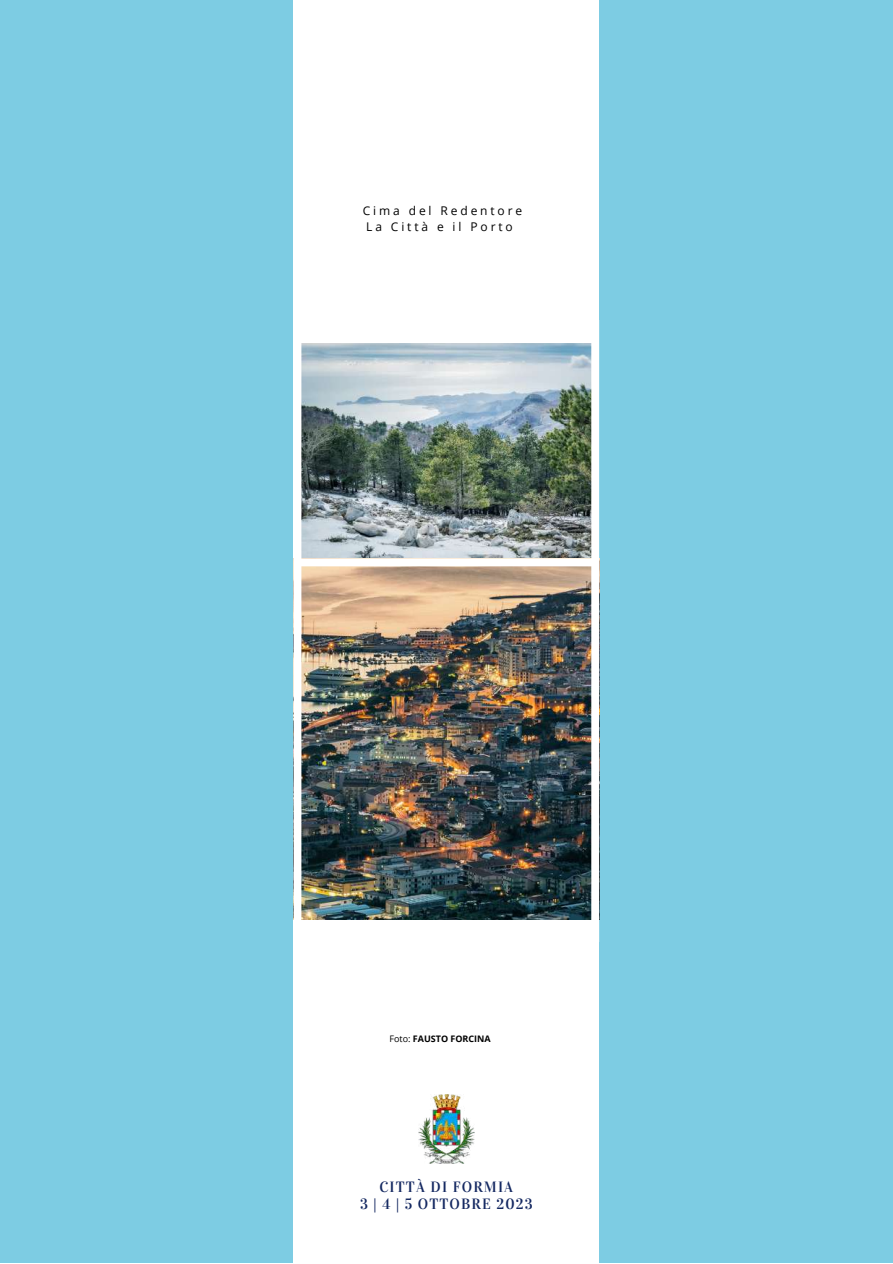
<style>
.page{position:relative;width:893px;height:1264px;background:#fff}
.page>*{position:absolute;margin:0;border:0;box-sizing:border-box;transform-origin:0 0}
.t1{font:14.85px/16.8px "Vidaloka";letter-spacing:.075em;color:#142861;text-align:center}
.t2{font:12px/16px "Open Sans";letter-spacing:.24em;color:#000}
.t3{font:700 9px "Open Sans";color:#000}
.s1{font-weight:400}
</style>
<div class="page">
<div style="left:0;top:0;width:892px;height:1262px;background:#7dcce3"></div>
<div style="left:293px;top:0;width:306px;height:1262px;background:#fff"></div>
<img style="left:301px;top:343px;width:290px;height:215px">
<img style="left:301px;top:566px;width:290px;height:353px">
<img style="left:418px;top:1094px;width:56px;height:69px">
<p class="t2" style="left:363px;top:202px;width:161px">Cima del Redentore<br>La Città e il Porto</p>
<p class="t3" style="left:389px;top:1032px;width:103px"><span class="s1">Foto:</span> FAUSTO FORCINA</p>
<p class="t1" style="left:360px;top:1178px;width:174px">CITTÀ DI FORMIA<br>3 | 4 | 5 OTTOBRE 2023</p>
</div>
